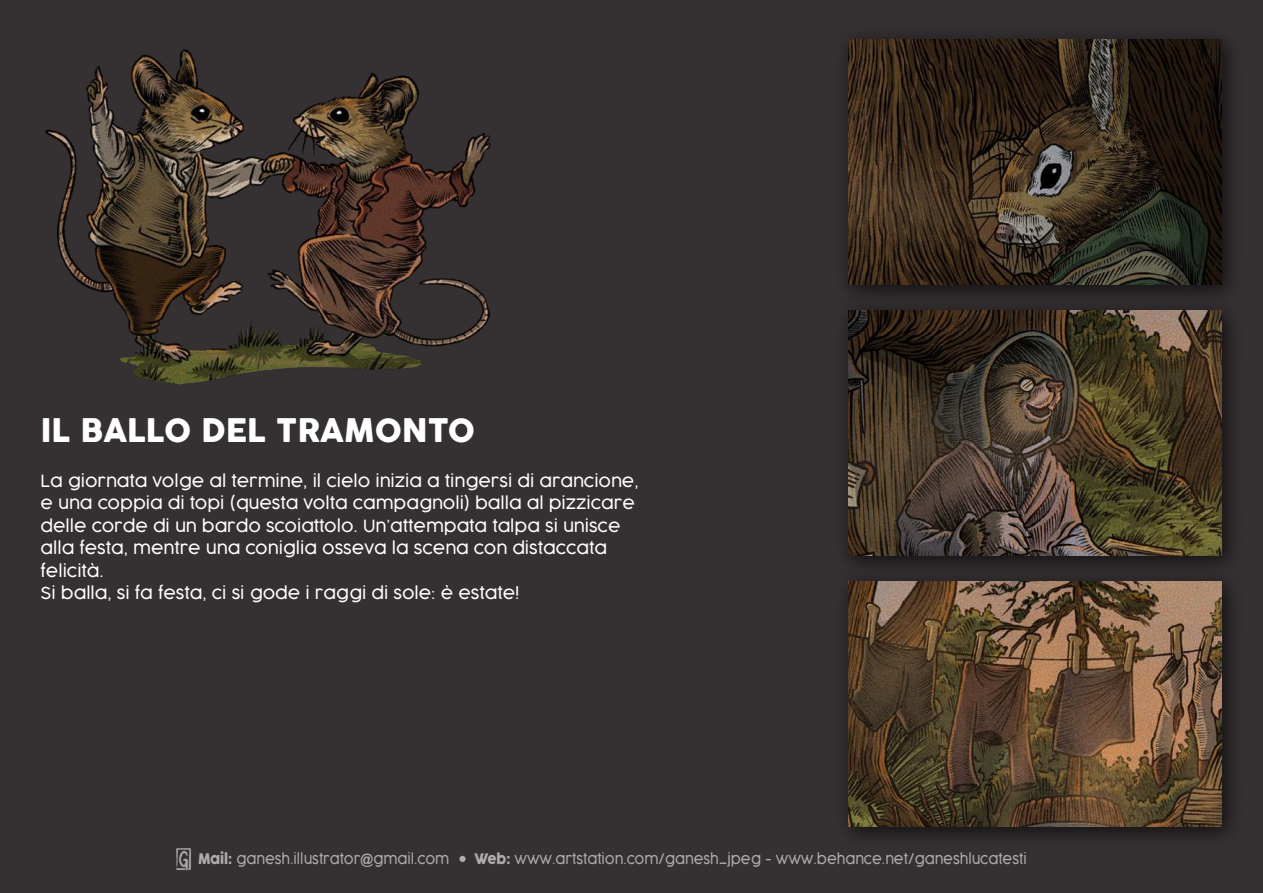
<style>
.page{position:relative;width:1263px;height:893px;background:#353031}
.page>*{position:absolute;margin:0;border:0;box-sizing:border-box;transform-origin:0 0}
.t1{font:31.8px "Cocogoose";color:#fff}
.t2{font:300 16.5px/22.5px "Cocogoose";color:#fff}
.t3{font:300 14.25px "Cocogoose";color:#fff;scale:.91 1}
.s1{font-weight:400}
.s2{font-family:"Arial Rounded MT Bold";font-weight:400}
</style>
<div class="page">
<div style="left:459px;top:856px;width:7px;height:6px;background:#aeacac;border-radius:50%"></div>
<img style="left:176px;top:848px;width:15px;height:23px">
<img style="left:847px;top:39px;width:384px;height:250px">
<img style="left:848px;top:40px;width:373px;height:245px">
<img style="left:847px;top:289px;width:384px;height:271px">
<img style="left:848px;top:311px;width:373px;height:245px">
<img style="left:847px;top:560px;width:384px;height:276px">
<img style="left:848px;top:582px;width:373px;height:245px">
<img style="left:45px;top:49px;width:446px;height:336px">
<h1 class="t1" style="left:41px;top:408px;width:436px">IL BALLO DEL TRAMONTO</h1>
<p class="t2" style="left:41px;top:469px;width:600px">La giornata volge al termine, il cielo inizia a tingersi di arancione, e una coppia di topi (questa volta campagnoli) balla al pizzicare delle corde di un bardo scoiattolo. Un’attempata talpa si unisce alla festa, mentre una coniglia osseva la scena con distaccata felicità.<br>Si balla, si fa festa, ci si gode i raggi di sole: è estate!</p>
<p class="t3" style="left:198px;top:849px;width:278px"><span class="s1">Mail:</span> ganesh.illustrator<span class="s2">@</span>gmail.com</p>
<p class="t3" style="left:475px;top:849px;width:608px"><span class="s1">Web:</span> www.artstation.com/ganesh_jpeg - www.behance.net/ganeshlucatesti</p>
</div>
